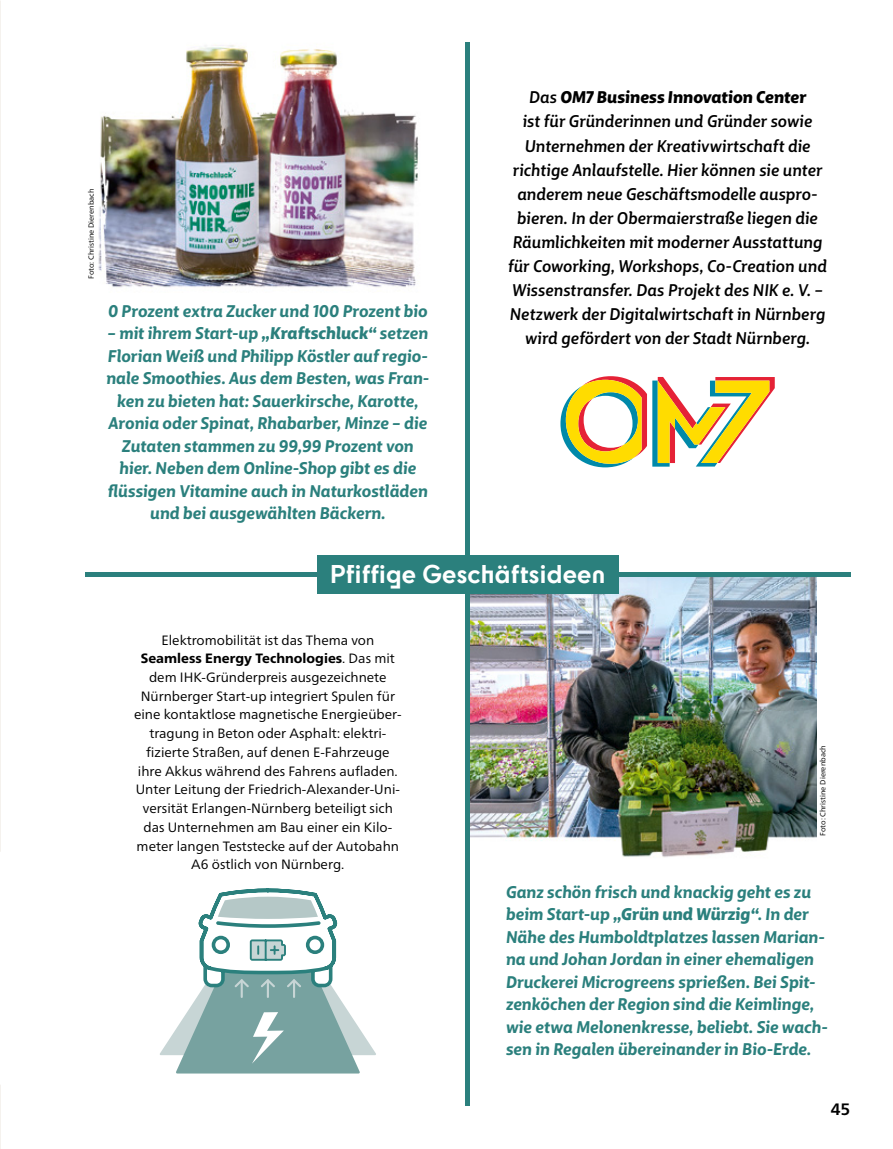
<style>
.page{position:relative;width:893px;height:1149px;background:#fff}
.page>*{position:absolute;margin:0;border:0;box-sizing:border-box;transform-origin:0 0}
.t1{font:700 24px "Cy";letter-spacing:.01em;color:#fff}
.t2{font:italic 700 16.5px/22.5px "Big City Grotesque Pro";color:#2b807d;text-align:center}
.t3{font:italic 500 16.5px/24px "Big City Grotesque Pro";color:#000;text-align:center}
.t4{font:700 16.5px "Neue Frutiger World";color:#000}
.t5{font:13.5px/18.8px "Neue Frutiger World";color:#000;text-align:center}
.t6{font:7.5px "Neue Frutiger World";color:#000}
.s1{font-weight:900}
.s2{font-weight:800}
</style>
<div class="page">
<img style="left:470px;top:576px;width:346px;height:281px">
<hr style="left:85px;top:572px;width:765px;height:4px;background:#2b807d">
<div style="left:465px;top:43px;width:5px;height:1063px;background:#2b807d"></div>
<svg style="left:160px;top:888px;width:216px;height:185px"></svg>
<svg style="left:560px;top:376px;width:215px;height:91px"></svg>
<div style="left:317px;top:555px;width:302px;height:38px;background:#2b807d"></div>
<img style="left:98px;top:45px;width:320px;height:243px">
<p class="t6" style="left:85px;top:279px;width:92px;rotate:-90deg">Foto: Christine Dierenbach</p>
<p class="t2" style="left:108px;top:298px;width:321px">0 Prozent extra Zucker und 100 Prozent bio</p>
<p class="t2" style="left:106px;top:321px;width:325px">– mit ihrem Start-up <span class="s1">„Kraftschluck“</span> setzen Florian Weiß und Philipp Köstler auf regio&shy;nale Smoothies. Aus dem Besten, was Fran&shy;ken zu bieten hat: Sauerkirsche, Karotte, Aronia oder Spinat, Rhabarber, Minze – die Zutaten stammen zu 99,99 Prozent von hier. Neben dem Online-Shop gibt es die flüssigen Vitamine auch in Naturkostläden und bei ausgewählten Bäckern.</p>
<p class="t3" style="left:508px;top:84px;width:320px">Das <span class="s1">OM7 Business Innovation Center<br></span>ist für Gründerinnen und Gründer sowie Unternehmen der Kreativwirtschaft die richtige Anlaufstelle. Hier können sie unter anderem neue Geschäftsmodelle auspro&shy;bieren. In der Obermaierstraße liegen die Räumlichkeiten mit moderner Ausstattung für Coworking, Workshops, Co-Creation und Wissenstransfer. Das Projekt des NIK e. V. – Netzwerk der Digitalwirtschaft in Nürnberg wird gefördert von der Stadt Nürnberg.</p>
<h1 class="t1" style="left:330px;top:555px;width:277px">Pfiffige Geschäftsideen</h1>
<p class="t5" style="left:134px;top:630px;width:269px">Elektromobilität ist das Thema von <span class="s2">Seamless Energy Technologies</span>. Das mit dem IHK-Gründerpreis ausgezeichnete Nürnberger Start-up integriert Spulen für eine kontaktlose magnetische Energieüber&shy;tragung in Beton oder Asphalt: elektri&shy;fizierte Straßen, auf denen E-Fahrzeuge ihre Akkus während des Fahrens aufladen.<br>Unter Leitung der Friedrich-Alexander-Uni&shy;versität Erlangen-Nürnberg beteiligt sich das Unternehmen am Bau einer ein Kilo&shy;meter langen Teststecke auf der Autobahn A6 östlich von Nürnberg.</p>
<p class="t6" style="left:817px;top:835px;width:92px;rotate:-90deg">Foto: Christine Dierenbach</p>
<p class="t2" style="left:506px;top:879px;width:323px;text-align:left">Ganz schön frisch und knackig geht es zu beim Start-up <span class="s1">„Grün und Würzig“</span>. In der Nähe des Humboldtplatzes lassen Marian&shy;na und Johan Jordan in einer ehemaligen Druckerei Microgreens sprießen. Bei Spit&shy;zenköchen der Region sind die Keimlinge, wie etwa Melonenkresse, beliebt. Sie wach&shy;sen in Regalen übereinander in Bio-Erde.</p>
<p class="t4" style="left:831px;top:1094px;width:21px">45</p>
</div>
